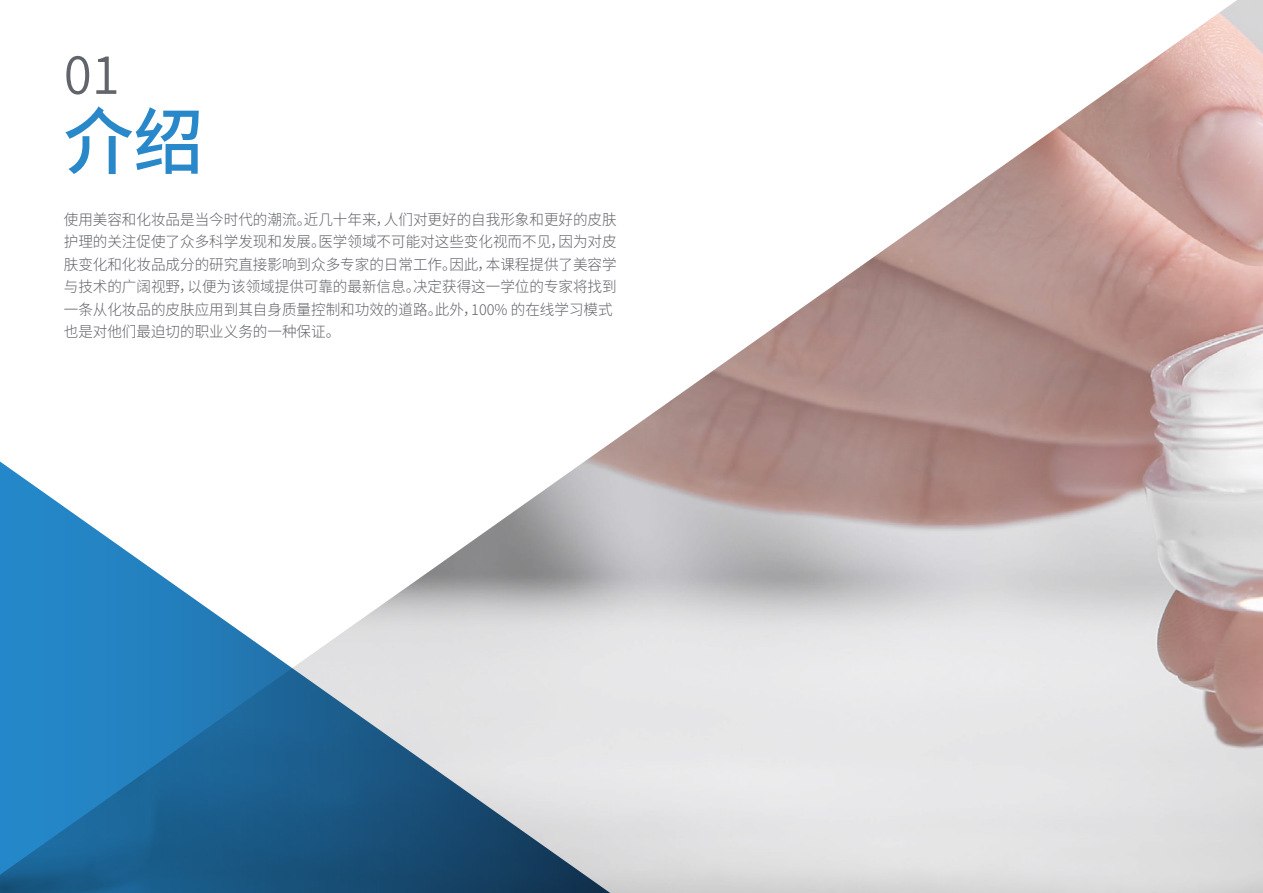
<style>
.page{position:relative;width:1263px;height:893px;background:#fff}
.page>*{position:absolute;margin:0;border:0;box-sizing:border-box;transform-origin:0 0}
.t1{font:500 72px "Source Han Sans CN";color:#2988c9}
.t2{font:52.5px "Source Han Sans CN";color:#61646a}
.t3{font:300 15px/22.5px "Source Han Sans CN";color:#61646a}
</style>
<div class="page">
<img style="left:607px;top:0;width:656px;height:893px">
<svg style="left:0;top:446px;width:640px;height:447px"></svg>
<h2 class="t2" style="left:64px;top:45px;width:57px">01</h2>
<h1 class="t1" style="left:64px;top:101px;width:141px">介绍</h1>
<p class="t3" style="left:64px;top:208px;width:554px">使用美容和化妆品是当今时代的潮流。近几十年来，人们对更好的自我形象和更好的皮肤护理的关注促使了众多科学发现和发展。医学领域不可能对这些变化视而不见，因为对皮肤变化和化妆品成分的研究直接影响到众多专家的日常工作。因此，本课程提供了美容学与技术的广阔视野，以便为该领域提供可靠的最新信息。决定获得这一学位的专家将找到一条从化妆品的皮肤应用到其自身质量控制和功效的道路。此外，100% 的在线学习模式也是对他们最迫切的职业义务的一种保证。</p>
</div>
